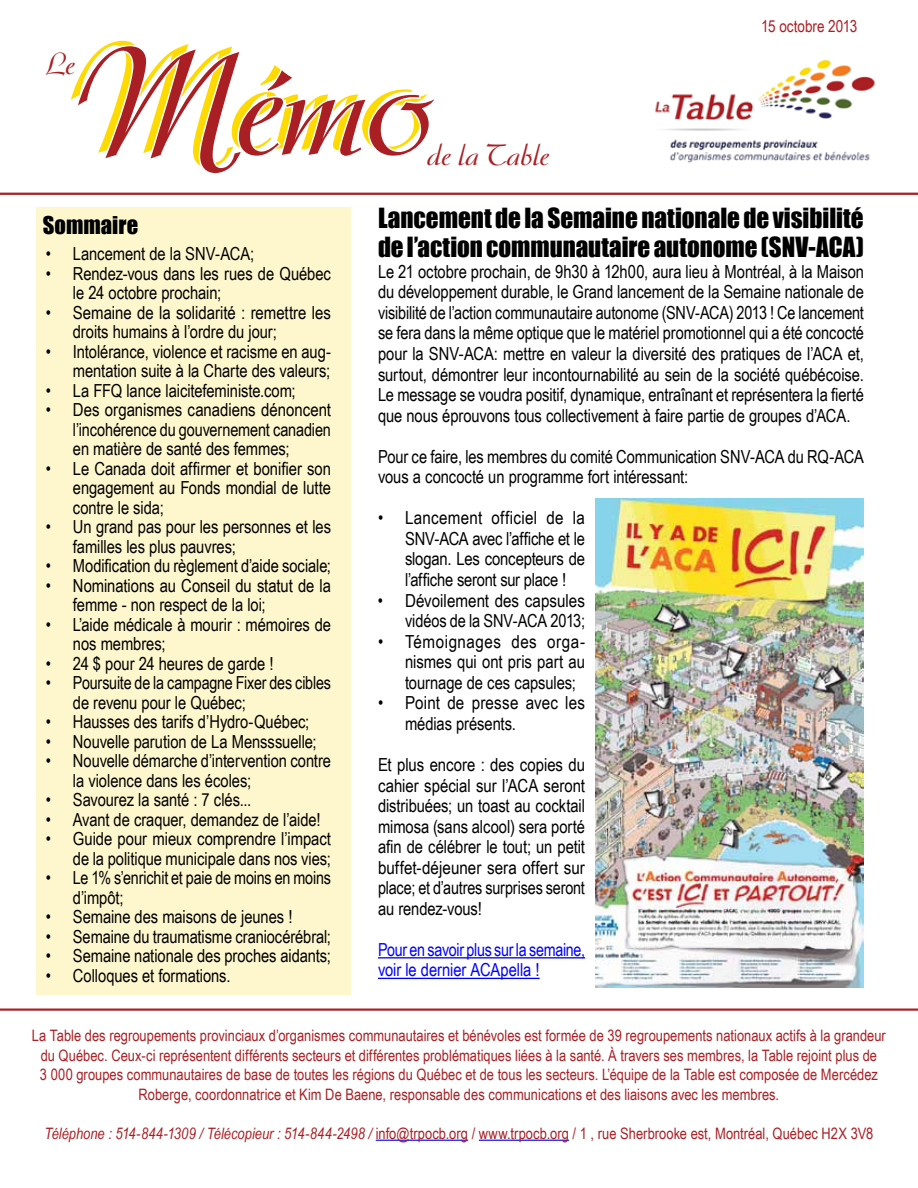
<style>
.page{position:relative;width:918px;height:1188px;background:#fff}
.page>*{position:absolute;margin:0;border:0;box-sizing:border-box;transform-origin:0 0}
.t1{font:150px "Arkona";color:#feda00}
.t2{font:30px "Arkona";letter-spacing:-.005em;color:#aa1f24}
.t3{font:25.5px/28.5px "Impact";color:#000}
.t4{font:22.5px "Impact";letter-spacing:.005em;color:#000}
.t5{font:18px/20.5px "Arial Narrow";letter-spacing:-.005em;color:#000}
.t6{font:18px/20.5px "Arial Narrow";letter-spacing:-.015em;color:#00f}
.t7{font:16.5px "Arial Narrow";color:#aa1f24}
.t8{font:15.75px/19.5px "Arial Narrow";color:#aa1f24;text-align:center}
.s1{font-style:italic}
</style>
<div class="page">
<img style="left:655px;top:59px;width:220px;height:104px">
<svg style="left:0;top:193px;width:918px;height:2px;background:#ae2b30"></svg>
<svg style="left:0;top:1009px;width:918px;height:2px;background:#b74145"></svg>
<hr style="left:376px;top:1140px;width:92px;height:1px;background:#00f">
<hr style="left:479px;top:1140px;width:90px;height:1px;background:#00f">
<div style="left:37px;top:207px;width:314px;height:787px;background:#fef7cd"></div>
<hr style="left:378px;top:957px;width:207px;height:1px;background:#00f">
<hr style="left:378px;top:978px;width:162px;height:1px;background:#00f">
<img style="left:596px;top:498px;width:268px;height:490px">
<h1 class="t1" style="left:68px;top:10px;width:360px">Mémo</h1>
<h2 class="t2" style="left:46px;top:46px;width:30px">Le</h2>
<h2 class="t2" style="left:427px;top:138px;width:124px">de la Table</h2>
<p class="t7" style="left:761px;top:14px;width:98px">15 octobre 2013</p>
<p class="t4" style="left:43px;top:208px;width:97px">Sommaire</p>
<h3 class="t3" style="left:378px;top:203px;width:487px">Lancement de la Semaine nationale de visibilité de l’action communautaire autonome (SNV-ACA)</h3>
<p class="t5" style="left:378px;top:260px;width:488px;text-align:justify">Le 21 octobre prochain, de 9h30 à 12h00, aura lieu à Montréal, à la Maison du développement durable, le Grand lancement de la Semaine nationale de visibilité de l’action communautaire autonome (SNV-ACA) 2013 ! Ce lancement se fera dans la même optique que le matériel promotionnel qui a été concocté pour la SNV-ACA: mettre en valeur la diversité des pratiques de l’ACA et, surtout, démontrer leur incontournabilité au sein de la société québécoise.<br>Le message se voudra positif, dynamique, entraînant et représentera la fierté que nous éprouvons tous collectivement à faire partie de groupes d’ACA.</p>
<p class="t5" style="left:378px;top:445px;width:487px">Pour ce faire, les membres du comité Communication SNV-ACA du RQ-ACA vous a concocté un programme fort intéressant:</p>
<p class="t5" style="left:405px;top:507px;width:182px;text-align:justify;text-indent:-27px">• Lancement officiel de la SNV-ACA avec l’affiche et le slogan. Les concepteurs de l’affiche seront sur place !</p>
<p class="t5" style="left:378px;top:589px;width:209px;text-align:right">• Dévoilement des capsules vidéos de la SNV-ACA 2013;</p>
<p class="t5" style="left:405px;top:630px;width:182px;text-align:justify;text-indent:-27px">• Témoignages des orga&shy;nismes qui ont pris part au tournage de ces capsules;</p>
<p class="t5" style="left:405px;top:692px;width:182px;text-indent:-27px">• Point de presse avec les médias présents.</p>
<p class="t5" style="left:378px;top:754px;width:209px;text-align:justify">Et plus encore : des copies du cahier spécial sur l’ACA seront distribuées; un toast au cocktail mimosa (sans alcool) sera porté afin de célébrer le tout; un petit buffet-déjeuner sera offert sur place; et d’autres surprises seront au rendez-vous!</p>
<p class="t6" style="left:378px;top:939px;width:209px">Pour en savoir plus sur la semaine, voir le dernier ACApella !</p>
<p class="t5" style="left:46px;top:243px;width:210px">• Lancement de la SNV-ACA;</p>
<p class="t5" style="left:73px;top:263px;width:260px;line-height:19.5px;text-indent:-27px">• Rendez-vous dans les rues de Québec le 24 octobre prochain;</p>
<p class="t5" style="left:73px;top:302px;width:260px;line-height:19.5px;text-indent:-27px">• Semaine de la solidarité : remettre les droits humains à l’ordre du jour;</p>
<p class="t5" style="left:46px;top:341px;width:287px;line-height:19.5px;text-align:right">• Intolérance, violence et racisme en aug&shy;mentation suite à la Charte des valeurs;</p>
<p class="t5" style="left:46px;top:380px;width:251px">• La FFQ lance laicitefeministe.com;</p>
<p class="t5" style="left:73px;top:400px;width:260px;line-height:19.5px;text-align:justify;text-indent:-27px">• Des organismes canadiens dénoncent l’incohérence du gouvernement canadien en matière de santé des femmes;</p>
<p class="t5" style="left:73px;top:458px;width:260px;line-height:19.5px;text-align:justify;text-indent:-27px">• Le Canada doit affirmer et bonifier son engagement au Fonds mondial de lutte contre le sida;</p>
<p class="t5" style="left:73px;top:517px;width:260px;line-height:19.5px;text-indent:-27px">• Un grand pas pour les personnes et les familles les plus pauvres;</p>
<p class="t5" style="left:46px;top:555px;width:287px">• Modification du règlement d’aide sociale;</p>
<p class="t5" style="left:73px;top:575px;width:260px;line-height:19.5px;text-indent:-27px">• Nominations au Conseil du statut de la femme - non respect de la loi;</p>
<p class="t5" style="left:73px;top:614px;width:260px;line-height:19.5px;text-indent:-27px">• L’aide médicale à mourir : mémoires de nos membres;</p>
<p class="t5" style="left:46px;top:653px;width:229px">• 24 $ pour 24 heures de garde !</p>
<p class="t5" style="left:73px;top:673px;width:260px;line-height:19.5px;text-indent:-27px">• Poursuite de la campagne Fixer des cibles de revenu pour le Québec;</p>
<p class="t5" style="left:46px;top:711px;width:265px">• Hausses des tarifs d’Hydro-Québec;</p>
<p class="t5" style="left:46px;top:731px;width:272px">• Nouvelle parution de La Mensssuelle;</p>
<p class="t5" style="left:73px;top:751px;width:260px;line-height:19.5px;text-indent:-27px">• Nouvelle démarche d’intervention contre la violence dans les écoles;</p>
<p class="t5" style="left:46px;top:789px;width:207px">• Savourez la santé : 7 clés...</p>
<p class="t5" style="left:46px;top:809px;width:276px">• Avant de craquer, demandez de l’aide!</p>
<p class="t5" style="left:46px;top:829px;width:287px;line-height:19.5px;text-align:right">• Guide pour mieux comprendre l’impact de la politique municipale dans nos vies;</p>
<p class="t5" style="left:73px;top:868px;width:260px;line-height:19.5px;text-indent:-27px">• Le 1% s’enrichit et paie de moins en moins d’impôt;</p>
<p class="t5" style="left:46px;top:906px;width:248px">• Semaine des maisons de jeunes !</p>
<p class="t5" style="left:46px;top:926px;width:287px">• Semaine du traumatisme craniocérébral;</p>
<p class="t5" style="left:46px;top:945px;width:287px">• Semaine nationale des proches aidants;</p>
<p class="t5" style="left:46px;top:965px;width:186px">• Colloques et formations.</p>
<p class="t8" style="left:32px;top:1025px;width:856px">La Table des regroupements provinciaux d’organismes communautaires et bénévoles est formée de 39 regroupements nationaux actifs à la grandeur du Québec. Ceux-ci représentent différents secteurs et différentes problématiques liées à la santé. À travers ses membres, la Table rejoint plus de<br>3 000 groupes communautaires de base de toutes les régions du Québec et de tous les secteurs. L’équipe de la Table est composée de Mercédez Roberge, coordonnatrice et Kim De Baene, responsable des communications et des liaisons avec les membres.</p>
<p class="t8" style="left:45px;top:1123px;width:830px"><span class="s1">Téléphone : 514-844-1309 / Télécopieur : 514-844-2498 /</span> info@trpocb.org / www.trpocb.org / 1 , rue Sherbrooke est, Montréal, Québec H2X 3V8</p>
</div>
